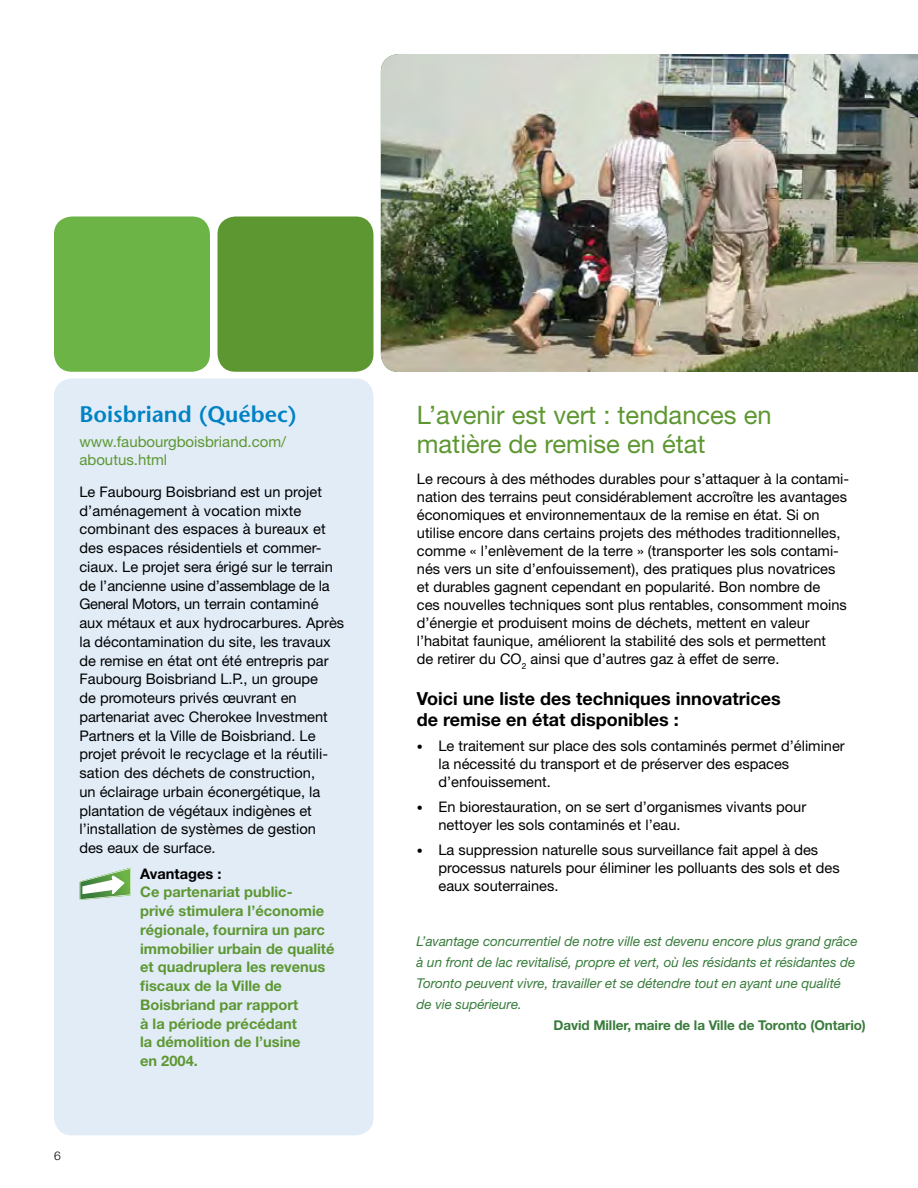
<style>
.page{position:relative;width:918px;height:1188px;background:#fff}
.page>*{position:absolute;margin:0;border:0;box-sizing:border-box;transform-origin:0 0}
.t1{font:25.5px/28.5px "Helvetica Neue";color:#5d9732}
.t2{font:600 22.5px "Stone Sans";color:#0082c4}
.t3{font:700 18px/21px "Helvetica Neue";color:#000}
.t4{font:15px/18px "Helvetica Neue";color:#5d9732}
.t5{font:14.7px/18.8px "Helvetica Neue";color:#000}
.t6{font:700 14.7px/18.8px "Helvetica Neue";color:#5d9732}
.t7{font:700 14.7px "Helvetica Neue";color:#000}
.t8{font:italic 13.5px/21px "Helvetica Neue";letter-spacing:-.005em;color:#397c3c}
.t9{font:700 13.5px "Helvetica Neue";letter-spacing:-.005em;color:#397c3c}
.t10{font:300 12px "Helvetica Neue";color:#000}
.s1{font-size:12px}
</style>
<div class="page">
<div style="left:54px;top:379px;width:319px;height:756px;background:#e1ecf7;border-radius:18px"></div>
<div style="left:217px;top:217px;width:156px;height:155px;background:#5d9732;border-radius:18px"></div>
<div style="left:54px;top:217px;width:156px;height:155px;background:#6cb445;border-radius:18px"></div>
<svg style="left:80px;top:868px;width:51px;height:32px"></svg>
<img style="left:381px;top:54px;width:537px;height:318px">
<h2 class="t2" style="left:79px;top:400px;width:219px">Boisbriand (Québec)</h2>
<p class="t4" style="left:79px;top:432px;width:208px">www.faubourgboisbriand.com/ aboutus.html</p>
<p class="t5" style="left:79px;top:482px;width:266px">Le Faubourg Boisbriand est un projet d’aménagement à vocation mixte combinant des espaces à bureaux et des espaces résidentiels et commer&shy;ciaux. Le projet sera érigé sur le terrain de l’ancienne usine d’assemblage de la General Motors, un terrain contaminé aux métaux et aux hydrocarbures. Après la décontamination du site, les travaux de remise en état ont été entrepris par Faubourg Boisbriand L.P., un groupe<br>de promoteurs privés œuvrant en partenariat avec Cherokee Investment Partners et la Ville de Boisbriand. Le projet prévoit le recyclage et la réutili&shy;sation des déchets de construction,<br>un éclairage urbain éconergétique, la plantation de végétaux indigènes et l’installation de systèmes de gestion<br>des eaux de surface.</p>
<p class="t7" style="left:140px;top:864px;width:83px">Avantages :</p>
<p class="t6" style="left:140px;top:882px;width:196px">Ce partenariat public-<br>privé stimulera l’économie régionale, fournira un parc immobilier urbain de qualité et quadruplera les revenus fiscaux de la Ville de<br>Boisbriand par rapport<br>à la période précédant<br>la démolition de l’usine<br>en 2004.</p>
<p class="t10" style="left:54px;top:1148px;width:8px">6</p>
<h1 class="t1" style="left:417px;top:400px;width:356px">L’avenir est vert : tendances en matière de remise en état</h1>
<p class="t5" style="left:417px;top:470px;width:434px;line-height:18px">Le recours à des méthodes durables pour s’attaquer à la contami&shy;nation des terrains peut considérablement accroître les avantages économiques et environnementaux de la remise en état. Si on utilise encore dans certains projets des méthodes traditionnelles, comme « l’enlèvement de la terre » (transporter les sols contami&shy;nés vers un site d’enfouissement), des pratiques plus novatrices et durables gagnent cependant en popularité. Bon nombre de<br>ces nouvelles techniques sont plus rentables, consomment moins d’énergie et produisent moins de déchets, mettent en valeur l’habitat faunique, améliorent la stabilité des sols et permettent<br>de retirer du CO<sub>2</sub> ainsi que d’autres gaz à effet de serre.</p>
<p class="t3" style="left:417px;top:688px;width:365px">Voici une liste des techniques innovatrices de remise en état disponibles :</p>
<p class="t5" style="left:438px;top:737px;width:408px;line-height:18px;text-indent:-22px"><span class="s1">•</span> Le traitement sur place des sols contaminés permet d’éliminer la nécessité du transport et de préserver des espaces d’enfouissement.</p>
<p class="t5" style="left:438px;top:797px;width:369px;line-height:18px;text-indent:-22px"><span class="s1">•</span> En biorestauration, on se sert d’organismes vivants pour nettoyer les sols contaminés et l’eau.</p>
<p class="t5" style="left:438px;top:840px;width:403px;line-height:18px;text-indent:-22px"><span class="s1">•</span> La suppression naturelle sous surveillance fait appel à des processus naturels pour éliminer les polluants des sols et des eaux souterraines.</p>
<p class="t8" style="left:417px;top:931px;width:443px">L’avantage concurrentiel de notre ville est devenu encore plus grand grâce à un front de lac revitalisé, propre et vert, où les résidants et résidantes de Toronto peuvent vivre, travailler et se détendre tout en ayant une qualité de vie supérieure.</p>
<p class="t9" style="left:554px;top:1017px;width:314px">David Miller, maire de la Ville de Toronto (Ontario)</p>
</div>
